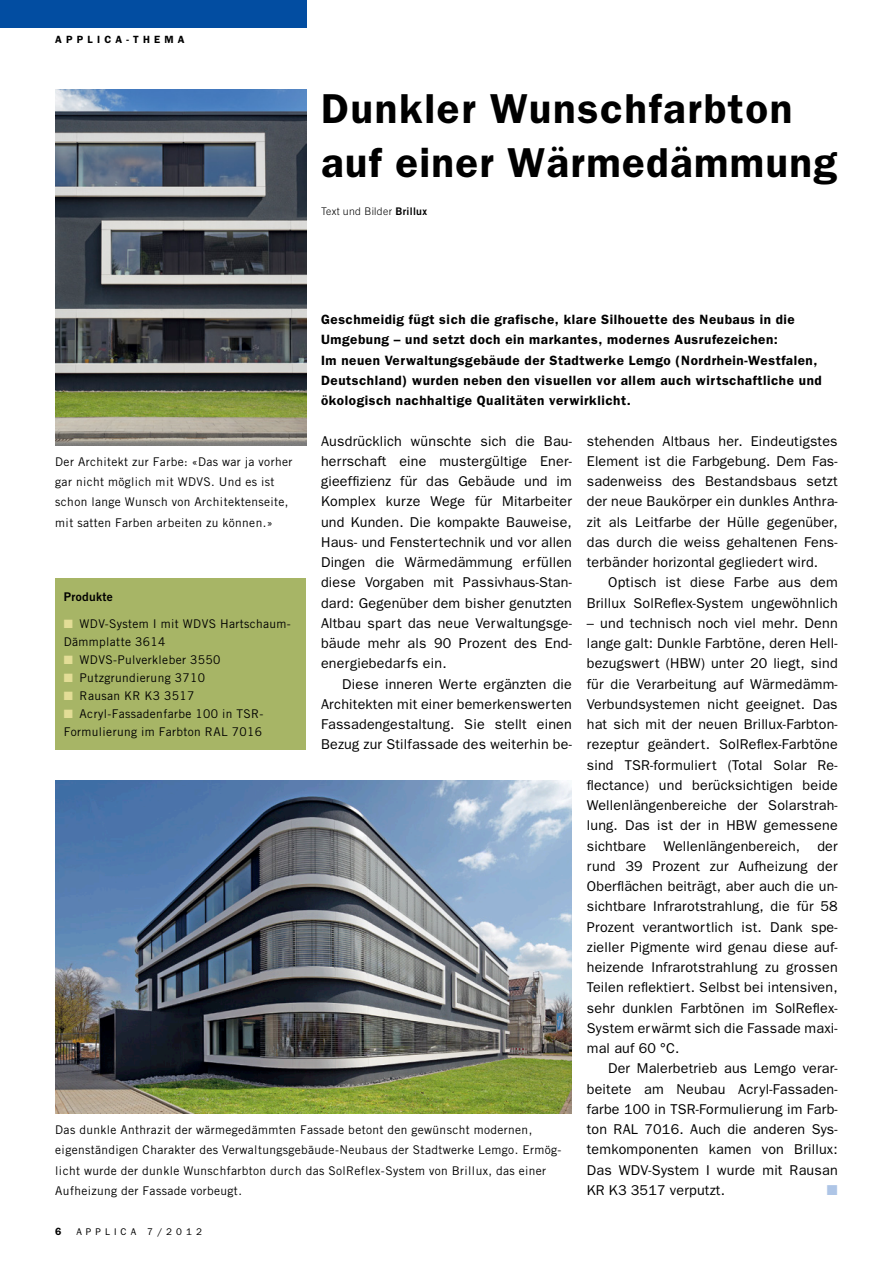
<style>
.page{position:relative;width:893px;height:1263px;background:#fff}
.page>*{position:absolute;margin:0;border:0;box-sizing:border-box;transform-origin:0 0}
.t1{font:600 42px/54px "Franklin Gothic";letter-spacing:.04em;color:#000}
.t2{font:14.25px/20.2px "Franklin Gothic";letter-spacing:.015em;color:#000;text-align:justify}
.t3{font:14.25px "Zapf Dingbats";color:#aec5e6}
.t4{font:600 13.5px/20.2px "Franklin Gothic";letter-spacing:.04em;color:#000}
.t5{font:12px/20.2px "Trade Gothic";letter-spacing:.03em;color:#000}
.t6{font:12px "Trade Gothic Bold Two";letter-spacing:.03em;color:#000}
.t7{font:300 10.5px "Trade Gothic";letter-spacing:.03em;color:#000}
.t8{font:600 10.5px "Franklin Gothic";letter-spacing:.4em;color:#000}
.t9{font:9.75px "Franklin Gothic";letter-spacing:.42em;color:#000}
.s1{font-family:"Trade Gothic Bold Two";font-weight:400}
.s2{color:#e3dd96}
</style>
<div class="page">
<div style="left:0;top:0;width:306px;height:28px;background:#024da1"></div>
<div style="left:55px;top:578px;width:251px;height:171px;background:#a7b566"></div>
<img style="left:55px;top:780px;width:517px;height:334px">
<img style="left:55px;top:89px;width:251px;height:356px">
<p class="t8" style="left:55px;top:33px;width:131px">applica-thema</p>
<h1 class="t1" style="left:321px;top:81px;width:517px">Dunkler Wunschfarbton auf einer Wärmedämmung</h1>
<p class="t7" style="left:321px;top:205px;width:108px">Text und Bilder <span class="s1">Brillux</span></p>
<p class="t4" style="left:321px;top:309px;width:502px">Geschmeidig fügt sich die grafische, klare Silhouette des Neubaus in die Umgebung – und setzt doch ein markantes, modernes Ausrufezeichen:<br>Im neuen Verwaltungsgebäude der Stadtwerke Lemgo (Nordrhein-Westfalen, Deutschland) wurden neben den visuellen vor allem auch wirtschaftliche und ökologisch nachhaltige Qualitäten verwirklicht.</p>
<p class="t5" style="left:55px;top:451px;width:239px">Der Architekt zur Farbe: «Das war ja vorher gar nicht möglich mit WDVS. Und es ist schon lange Wunsch von Architektenseite, mit satten Farben arbeiten zu können.»</p>
<p class="t6" style="left:64px;top:589px;width:51px">Produkte</p>
<p class="t5" style="left:64px;top:615px;width:229px;line-height:18px"><span class="s2">■</span> WDV-System I mit WDVS Hartschaum-<br>Dämmplatte 3614</p>
<p class="t5" style="left:64px;top:649px;width:158px"><span class="s2">■</span> WDVS-Pulverkleber 3550</p>
<p class="t5" style="left:64px;top:667px;width:143px"><span class="s2">■</span> Putzgrundierung 3710</p>
<p class="t5" style="left:64px;top:685px;width:132px"><span class="s2">■</span> Rausan KR K3 3517</p>
<p class="t5" style="left:64px;top:705px;width:201px;line-height:18px"><span class="s2">■</span> Acryl-Fassadenfarbe 100 in TSR-<br>Formulierung im Farbton RAL 7016</p>
<p class="t2" style="left:321px;top:430px;width:252px">Ausdrücklich wünschte sich die Bau&shy;herrschaft eine mustergültige Ener&shy;gieeffizienz für das Gebäude und im Komplex kurze Wege für Mitarbeiter und Kunden. Die kompakte Bauweise, Haus- und Fenstertechnik und vor allen Dingen die Wärmedämmung erfüllen diese Vorgaben mit Passivhaus-Stan&shy;dard: Gegenüber dem bisher genutzten Altbau spart das neue Verwaltungsge&shy;bäude mehr als 90 Prozent des End&shy;energiebedarfs ein.</p>
<p class="t2" style="left:321px;top:673px;width:252px;text-indent:21px">Diese inneren Werte ergänzten die Architekten mit einer bemerkenswerten Fassadengestaltung. Sie stellt einen Bezug zur Stilfassade des weiterhin be-</p>
<p class="t5" style="left:55px;top:1119px;width:507px">Das dunkle Anthrazit der wärmegedämmten Fassade betont den gewünscht modernen, eigenständigen Charakter des Verwaltungsgebäude-Neubaus der Stadtwerke Lemgo. Ermög&shy;licht wurde der dunkle Wunschfarbton durch das SolReflex-System von Brillux, das einer Aufheizung der Fassade vorbeugt.</p>
<p class="t8" style="left:55px;top:1225px;width:8px">6</p>
<p class="t9" style="left:76px;top:1226px;width:127px">Applica 7/2012</p>
<p class="t2" style="left:587px;top:430px;width:252px">stehenden Altbaus her. Eindeutigstes Element ist die Farbgebung. Dem Fas&shy;sadenweiss des Bestandsbaus setzt der neue Baukörper ein dunkles Anthra&shy;zit als Leitfarbe der Hülle gegenüber, das durch die weiss gehaltenen Fens&shy;terbänder horizontal gegliedert wird.</p>
<p class="t2" style="left:587px;top:572px;width:252px;text-align:right">Optisch ist diese Farbe aus dem<br>Brillux SolReflex-System ungewöhnlich</p>
<p class="t2" style="left:587px;top:612px;width:252px">– und technisch noch viel mehr. Denn lange galt: Dunkle Farbtöne, deren Hell&shy;bezugswert (HBW) unter 20 liegt, sind für die Verarbeitung auf Wärmedämm-Verbundsystemen nicht geeignet. Das hat sich mit der neuen Brillux-Farbton&shy;rezeptur geändert. SolReflex-Farbtöne sind TSR-formuliert (Total Solar Re&shy;flectance) und berücksichtigen beide Wellenlängenbereiche der Solarstrah&shy;lung. Das ist der in HBW gemessene sichtbare Wellenlängenbereich, der rund 39 Prozent zur Aufheizung der Oberflächen beiträgt, aber auch die un&shy;sichtbare I nfrarotstrahlung, die für 58<br>Prozent verantwortlich ist. Dank spe&shy;zieller Pigmente wird genau diese auf&shy;heizende I nfrarotstrahlung zu grossen Teilen reflektiert. Selbst bei intensiven, sehr dunklen Farbtönen im SolReflex-System erwärmt sich die Fassade maxi&shy;mal auf 60 °C.</p>
<p class="t2" style="left:587px;top:1058px;width:252px;text-indent:21px">Der Malerbetrieb aus Lemgo verar&shy;beitete am Neubau Acryl-Fassaden&shy;farbe 100 in TSR-Formulierung im Farb&shy;ton RAL 7016. Auch die anderen Sys&shy;temkomponenten kamen von Brillux:<br>Das WDV-System I wurde mit Rausan KR K3 3517 verputzt.</p>
<p class="t3" style="left:827px;top:1183px;width:12px">■</p>
</div>
